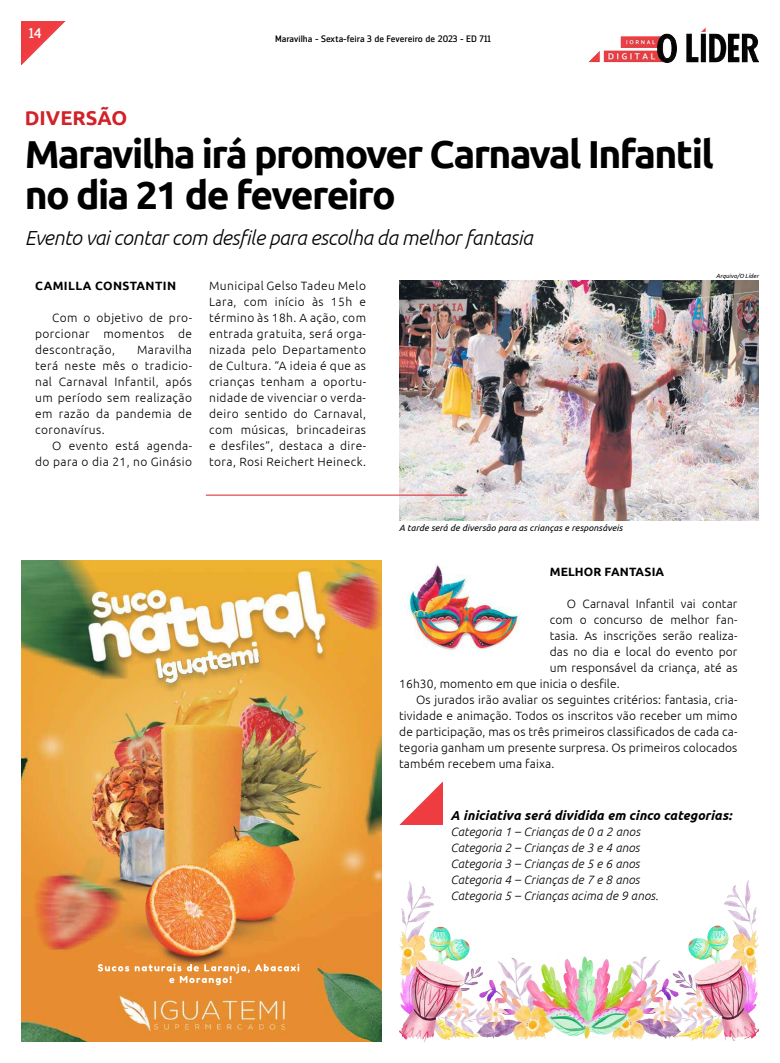
<style>
.page{position:relative;width:780px;height:1063px;background:#fff}
.page>*{position:absolute;margin:0;border:0;box-sizing:border-box;transform-origin:0 0}
.t1{font:700 39px/41px "Ubuntu";letter-spacing:-.04em;color:#000}
.t2{font:italic 300 20.3px "Ubuntu";letter-spacing:-.02em;color:#000}
.t3{font:700 20px "Ubuntu";color:#d22229}
.t4{font:14px "Zemestro Std";color:#fff}
.t5{font:italic 700 13px "Ubuntu";letter-spacing:.01em;color:#000}
.t6{font:italic 300 12.1px/16.1px "Ubuntu";letter-spacing:.01em;color:#000}
.t7{font:300 12px/16px "Ubuntu";letter-spacing:.01em;color:#000;text-align:justify}
.t8{font:300 12px/16px "Ubuntu";letter-spacing:.035em;color:#000;text-align:right}
.t9{font:700 12px "Ubuntu";letter-spacing:.035em;color:#000}
.t10{font:700 12px "Ubuntu";letter-spacing:.015em;color:#000}
.t11{font:9.3px "Zemestro Std";color:#000}
.t12{font:italic 9px "Ubuntu";letter-spacing:.01em;color:#000}
.t13{font:italic 6px "Ubuntu";letter-spacing:.01em;color:#000}
</style>
<div class="page">
<img style="left:21px;top:21px;width:44px;height:44px">
<img style="left:588px;top:27px;width:170px;height:36px">
<img style="left:399px;top:880px;width:359px;height:162px">
<img style="left:22px;top:560px;width:359px;height:481px">
<img style="left:399px;top:281px;width:359px;height:239px">
<hr style="left:206px;top:495px;width:261px;height:1px;background:#d22229">
<img style="left:407px;top:565px;width:113px;height:85px">
<img style="left:399px;top:782px;width:43px;height:43px">
<p class="t4" style="left:29px;top:24px;width:14px">14</p>
<p class="t11" style="left:275px;top:33px;width:217px">Maravilha - Sexta-feira 3 de Fevereiro de 2023 - ED 711</p>
<h3 class="t3" style="left:25px;top:106px;width:104px">DIVERSÃO</h3>
<h1 class="t1" style="left:25px;top:133px;width:690px">Maravilha irá promover Carnaval Infantil no dia 21 de fevereiro</h1>
<h2 class="t2" style="left:25px;top:226px;width:509px">Evento vai contar com desfile para escolha da melhor fantasia</h2>
<p class="t9" style="left:35px;top:279px;width:142px">CAMILLA CONSTANTIN</p>
<p class="t7" style="left:35px;top:309px;width:158px;text-indent:17px">Com o objetivo de pro&shy;porcionar momentos de descontração,</p>
<p class="t13" style="left:716px;top:273px;width:44px">Arquivo/O Líder</p>
<p class="t7" style="left:209px;top:277px;width:158px">Municipal Gelso Tadeu Melo Lara, com início às 15h e término às 18h. A ação, com entrada gratuita, será orga&shy;nizada pelo Departamento de Cultura. “A ideia é que as crianças tenham a oportu&shy;nidade de vivenciar o verda&shy;deiro sentido do Carnaval, com músicas, brincadeiras e desfiles”, destaca a dire&shy;tora, Rosi Reichert Heineck.</p>
<p class="t7" style="left:35px;top:341px;width:158px;text-indent:102px">Maravilha terá neste mês o tradicio&shy;nal Carnaval Infantil, após um período sem realização em razão da pandemia de coronavírus.</p>
<p class="t8" style="left:35px;top:437px;width:158px">O evento está agenda&shy;do para o dia 21, no Ginásio</p>
<p class="t12" style="left:399px;top:523px;width:225px">A tarde será de diversão para as crianças e responsáveis</p>
<p class="t10" style="left:549px;top:565px;width:116px">MELHOR FANTASIA</p>
<p class="t7" style="left:566px;top:596px;width:172px">O Carnaval Infantil vai contar</p>
<p class="t7" style="left:549px;top:612px;width:189px">com o concurso de melhor fan-</p>
<p class="t7" style="left:549px;top:628px;width:189px">tasia. As inscrições serão realiza-</p>
<p class="t7" style="left:549px;top:644px;width:189px">das no dia e local do evento por</p>
<p class="t7" style="left:549px;top:660px;width:189px">um responsável da criança, até as</p>
<p class="t7" style="left:399px;top:676px;width:222px">16h30, momento em que inicia o desfile.</p>
<p class="t7" style="left:416px;top:692px;width:323px">Os jurados irão avaliar os seguintes critérios: fantasia, cria-</p>
<p class="t7" style="left:399px;top:708px;width:340px">tividade e animação. Todos os inscritos vão receber um mimo</p>
<p class="t7" style="left:399px;top:724px;width:340px">de participação, mas os três primeiros classificados de cada ca-</p>
<p class="t7" style="left:399px;top:740px;width:340px">tegoria ganham um presente surpresa. Os primeiros colocados</p>
<p class="t7" style="left:399px;top:756px;width:157px">também recebem uma faixa.</p>
<p class="t5" style="left:450px;top:807px;width:282px">A iniciativa será dividida em cinco categorias:</p>
<p class="t6" style="left:450px;top:823px;width:209px">Categoria 1 – Crianças de 0 a 2 anos Categoria 2 – Crianças de 3 e 4 anos Categoria 3 – Crianças de 5 e 6 anos Categoria 4 – Crianças de 7 e 8 anos Categoria 5 – Crianças acima de 9 anos.</p>
</div>
